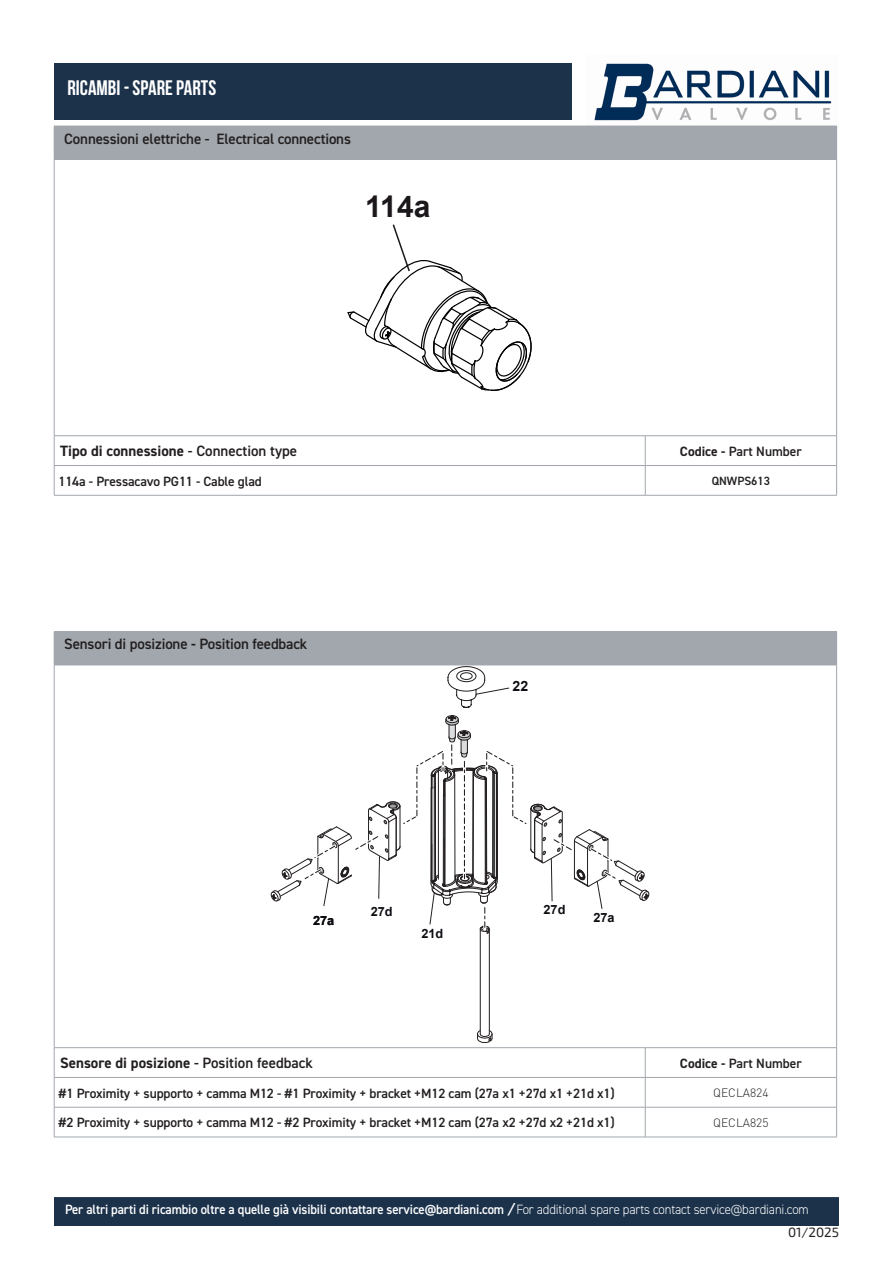
<style>
.page{position:relative;width:893px;height:1263px;background:#fff}
.page>*{position:absolute;margin:0;border:0;box-sizing:border-box;transform-origin:0 0}
.t1{font:700 30px "Arial";color:#1b171b}
.t2{font:700 21px "Bebas Neue";color:#fff}
.t3{font:600 15px "DIN2014";letter-spacing:-.01em;color:#231f20}
.t4{font:700 15px "DIN2014";color:#231f20}
.t5{font:700 14.1px "Arial";color:#0f0c12}
.t6{font:600 13.5px "DIN2014";letter-spacing:-.01em;color:#231f20}
.t7{font:600 13.5px "DIN2014";letter-spacing:-.01em;color:#fff;scale:.95 1}
.t8{font:13.5px "Exo Soft";color:#231f20}
.t9{font:700 12.75px "Arial";color:#0f0c12}
.TESTO_NORMALE_08{font:300 12px "DIN";color:#231f20}
.t10{font:600 12px "DIN2014";color:#231f20}
.s1{font-weight:600}
.s2{font-weight:700}
.s3{font-weight:700;font-style:italic}
.s4{font-weight:300}
</style>
<div class="page">
<img style="left:587px;top:63px;width:251px;height:67px">
<div style="left:54px;top:1197px;width:785px;height:29px;background:#1c324b;border:2px solid #1c324b"></div>
<div style="left:55px;top:64px;width:517px;height:56px;background:#1c324b"></div>
<div style="left:54px;top:632px;width:783px;height:33px;background:#a1a7ac"></div>
<hr style="left:54px;top:631px;width:591px;height:1px;background:#a1a7ac">
<hr style="left:645px;top:631px;width:192px;height:1px;background:#a1a7ac">
<hr style="left:54px;top:665px;width:591px;height:1px;background:#a1a7ac">
<hr style="left:54px;top:665px;width:1px;height:382px;background:#a1a7ac">
<hr style="left:645px;top:665px;width:192px;height:1px;background:#a1a7ac">
<hr style="left:836px;top:665px;width:1px;height:382px;background:#a1a7ac">
<hr style="left:54px;top:1047px;width:591px;height:1px;background:#a1a7ac">
<svg style="left:54px;top:1048px;width:1px;height:29px"></svg>
<hr style="left:645px;top:1047px;width:192px;height:1px;background:#a1a7ac">
<svg style="left:836px;top:1048px;width:1px;height:29px"></svg>
<hr style="left:54px;top:1077px;width:591px;height:1px;background:#a1a7ac">
<hr style="left:54px;top:1077px;width:1px;height:30px;background:#a1a7ac">
<hr style="left:645px;top:1077px;width:192px;height:1px;background:#a1a7ac">
<hr style="left:645px;top:1077px;width:1px;height:30px;background:#a1a7ac">
<hr style="left:836px;top:1077px;width:1px;height:30px;background:#a1a7ac">
<hr style="left:54px;top:1107px;width:591px;height:1px;background:#a1a7ac">
<hr style="left:54px;top:1107px;width:1px;height:30px;background:#a1a7ac">
<hr style="left:645px;top:1107px;width:192px;height:1px;background:#a1a7ac">
<hr style="left:645px;top:1107px;width:1px;height:30px;background:#a1a7ac">
<hr style="left:836px;top:1107px;width:1px;height:30px;background:#a1a7ac">
<hr style="left:54px;top:1137px;width:591px;height:1px;background:#a1a7ac">
<hr style="left:645px;top:1137px;width:192px;height:1px;background:#a1a7ac">
<svg style="left:270px;top:715px;width:380px;height:362px"></svg>
<svg style="left:447px;top:666px;width:63px;height:42px"></svg>
<div style="left:54px;top:126px;width:783px;height:33px;background:#a1a7ac"></div>
<hr style="left:645px;top:495px;width:192px;height:1px;background:#a1a7ac">
<hr style="left:54px;top:495px;width:591px;height:1px;background:#a1a7ac">
<hr style="left:54px;top:159px;width:591px;height:1px;background:#a1a7ac">
<hr style="left:54px;top:159px;width:1px;height:277px;background:#a1a7ac">
<hr style="left:645px;top:159px;width:192px;height:1px;background:#a1a7ac">
<hr style="left:836px;top:159px;width:1px;height:277px;background:#a1a7ac">
<hr style="left:54px;top:435px;width:591px;height:1px;background:#a1a7ac">
<svg style="left:54px;top:436px;width:1px;height:59px"></svg>
<hr style="left:645px;top:435px;width:192px;height:1px;background:#a1a7ac">
<svg style="left:645px;top:436px;width:1px;height:59px"></svg>
<svg style="left:836px;top:436px;width:1px;height:59px"></svg>
<hr style="left:645px;top:465px;width:192px;height:1px;background:#a1a7ac">
<hr style="left:54px;top:465px;width:591px;height:1px;background:#a1a7ac">
<svg style="left:347px;top:224px;width:185px;height:167px"></svg>
<p class="t2" style="left:67px;top:76px;width:150px">RICAMBI - SPARE PARTS</p>
<p class="t3" style="left:64px;top:129px;width:288px">Connessioni elettriche - Electrical connections</p>
<p class="t1" style="left:365px;top:185px;width:67px">114a</p>
<p class="t4" style="left:60px;top:441px;width:239px">Tipo di connessione <span class="s1">- Connection type</span></p>
<p class="t6" style="left:680px;top:442px;width:123px"><span class="s2">Codice -</span> Part Number</p>
<p class="t6" style="left:59px;top:472px;width:205px">114a - Pressacavo PG11 - Cable glad</p>
<p class="t10" style="left:712px;top:473px;width:60px">QNWPS613</p>
<p class="t3" style="left:64px;top:634px;width:244px">Sensori di posizione <span class="s2">-</span> Position feedback</p>
<p class="t5" style="left:513px;top:676px;width:17px">22</p>
<p class="t9" style="left:371px;top:902px;width:23px">27d</p>
<p class="t9" style="left:543px;top:901px;width:23px">27d</p>
<p class="t9" style="left:313px;top:912px;width:23px">27a</p>
<p class="t9" style="left:593px;top:908px;width:23px">27a</p>
<p class="t9" style="left:421px;top:924px;width:23px">21d</p>
<p class="t4" style="left:60px;top:1053px;width:254px">Sensore di posizione <span class="s1">- Position feedback</span></p>
<p class="t6" style="left:680px;top:1054px;width:123px"><span class="s2">Codice -</span> Part Number</p>
<p class="t6" style="left:59px;top:1084px;width:558px">#1 Proximity + supporto + camma M12 - #1 Proximity + bracket +M12 cam (27a x1 +27d x1 +21d x1)</p>
<p class="TESTO_NORMALE_08" style="left:713px;top:1085px;width:57px">QECLA824</p>
<p class="t6" style="left:59px;top:1114px;width:558px">#2 Proximity + supporto + camma M12 - #2 Proximity + bracket +M12 cam (27a x2 +27d x2 +21d x1)</p>
<p class="TESTO_NORMALE_08" style="left:713px;top:1115px;width:57px">QECLA825</p>
<p class="t7" style="left:65px;top:1200px;width:784px">Per altri parti di ricambio oltre a quelle già visibili contattare service@bardiani.com <span class="s3">/</span> <span class="s4">For additional spare parts contact service@bardiani.com</span></p>
<p class="t8" style="left:788px;top:1225px;width:52px">01/2025</p>
</div>
